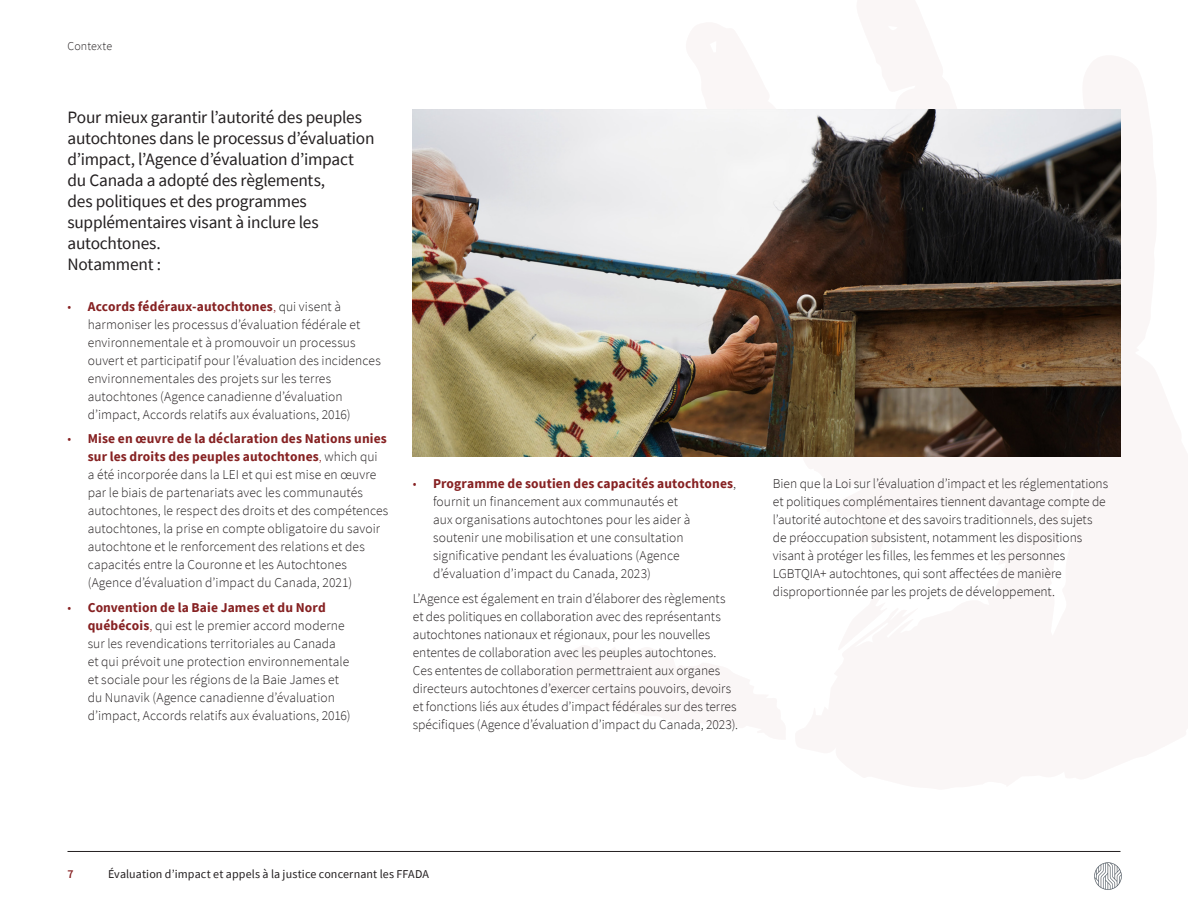
<style>
.page{position:relative;width:1188px;height:918px;background:#fff}
.page>*{position:absolute;margin:0;border:0;box-sizing:border-box;transform-origin:0 0}
.t1{font:17.4px/21px "Source Sans Pro";letter-spacing:-.015em;color:#231f20}
.t2{font:300 13.5px/18px "Source Sans Pro";color:#231f20}
.t3{font:12px "Source Sans Pro";letter-spacing:.01em;color:#231f20}
.t4{font:300 12px "Source Sans Pro";letter-spacing:.01em;color:#231f20}
.t5{font:600 12px "Source Sans Pro";color:#862122}
.s1{color:#862122}
.s2{font-weight:700;color:#862122}
</style>
<div class="page">
<img style="left:413px;top:110px;width:707px;height:347px">
<img style="left:1094px;top:862px;width:28px;height:28px">
<hr style="left:68px;top:851px;width:1052px;height:1px;background:#231f20">
<p class="t4" style="left:68px;top:38px;width:46px">Contexte</p>
<p class="t1" style="left:68px;top:107px;width:309px">Pour mieux garantir l’autorité des peuples autochtones dans le processus d’évaluation d’impact, l’Agence d’évaluation d’impact du Canada a adopté des règlements,<br>des politiques et des programmes supplémentaires visant à inclure les autochtones.<br>Notamment :</p>
<p class="t2" style="left:88px;top:297px;width:295px;text-indent:-20px"><span class="s1">•</span> <span class="s2">Accords fédéraux-autochtones</span><span class="s1">,</span> qui visent à harmoniser les processus d’évaluation fédérale et environnementale et à promouvoir un processus ouvert et participatif pour l’évaluation des incidences environnementales des projets sur les terres autochtones (Agence canadienne d’évaluation d’impact, Accords relatifs aux évaluations, 2016)</p>
<p class="t2" style="left:88px;top:430px;width:302px;text-indent:-20px"><span class="s1">•</span> <span class="s2">Mise en œuvre de la déclaration des Nations unies sur les droits des peuples autochtones</span><span class="s1">,</span> which qui<br>a été incorporée dans la LEI et qui est mise en œuvre par le biais de partenariats avec les communautés autochtones, le respect des droits et des compétences autochtones, la prise en compte obligatoire du savoir autochtone et le renforcement des relations et des capacités entre la Couronne et les Autochtones (Agence d’évaluation d’impact du Canada, 2021)</p>
<p class="t2" style="left:88px;top:599px;width:265px;text-indent:-20px"><span class="s1">•</span> <span class="s2">Convention de la Baie James et du Nord québécois</span><span class="s1">,</span> qui est le premier accord moderne sur les revendications territoriales au Canada<br>et qui prévoit une protection environnementale et sociale pour les régions de la Baie James et du Nunavik (Agence canadienne d’évaluation d’impact, Accords relatifs aux évaluations, 2016)</p>
<p class="t2" style="left:433px;top:475px;width:305px;text-indent:-20px"><span class="s1">•</span> <span class="s2">Programme de soutien des capacités autochtones</span>, fournit un financement aux communautés et<br>aux organisations autochtones pour les aider à soutenir une mobilisation et une consultation significative pendant les évaluations (Agence d’évaluation d’impact du Canada, 2023)</p>
<p class="t2" style="left:413px;top:589px;width:327px">L’Agence est également en train d’élaborer des règlements et des politiques en collaboration avec des représentants autochtones nationaux et régionaux, pour les nouvelles ententes de collaboration avec les peuples autochtones.<br>Ces ententes de collaboration permettraient aux organes directeurs autochtones d’exercer certains pouvoirs, devoirs et fonctions liés aux études d’impact fédérales sur des terres spécifiques (Agence d’évaluation d’impact du Canada, 2023).</p>
<p class="t2" style="left:773px;top:475px;width:337px">Bien que la Loi sur l’évaluation d’impact et les réglementations et politiques complémentaires tiennent davantage compte de l’autorité autochtone et des savoirs traditionnels, des sujets de préoccupation subsistent, notamment les dispositions visant à protéger les filles, les femmes et les personnes LGBTQIA+ autochtones, qui sont affectées de manière disproportionnée par les projets de développement.</p>
<p class="t5" style="left:68px;top:866px;width:8px">7</p>
<p class="t3" style="left:108px;top:866px;width:323px">Évaluation d’impact et appels à la justice concernant les FFADA</p>
</div>
